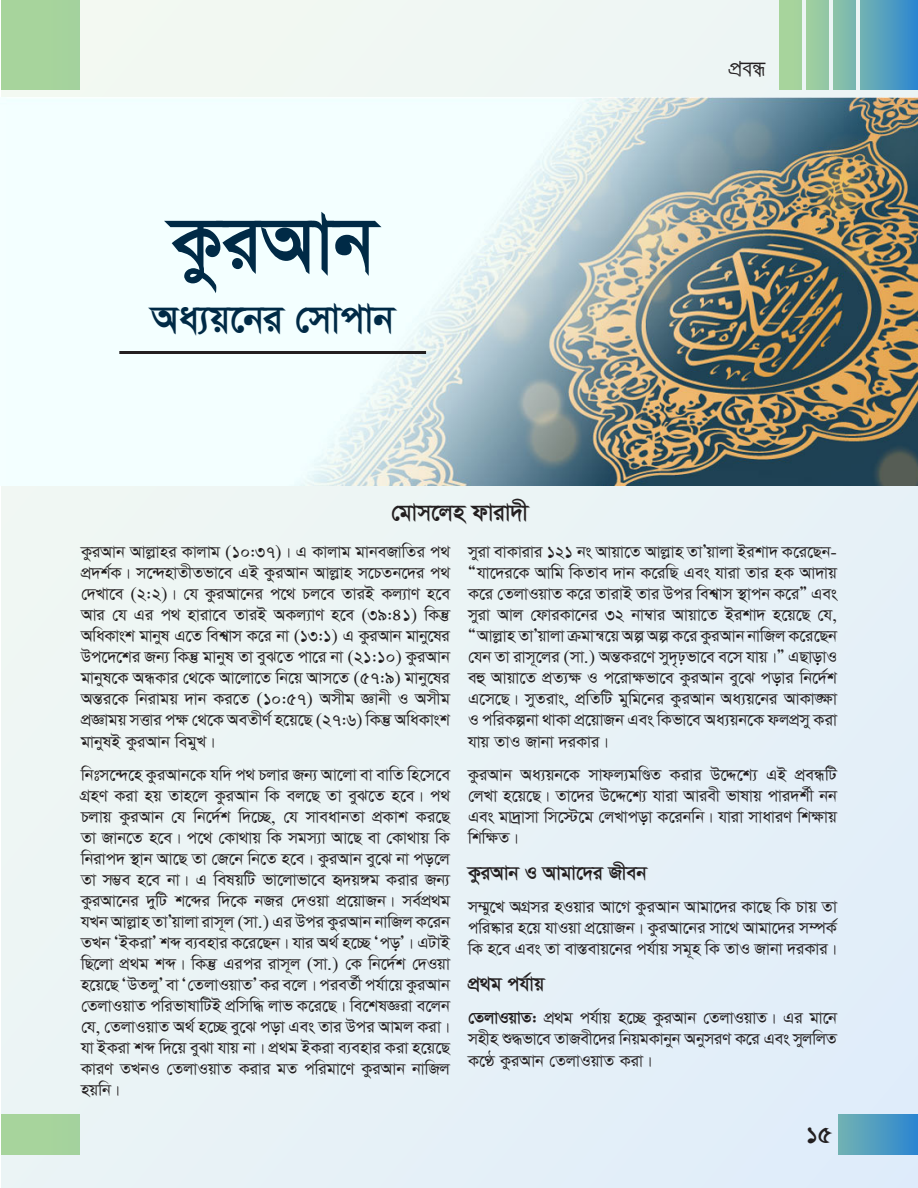
<style>
.page{position:relative;width:918px;height:1188px;background:#fff}
.page>*{position:absolute;margin:0;border:0;box-sizing:border-box;transform-origin:0 0}
.t1{font:700 90px "Sutonny MJ";color:#002a46}
.t2{font:700 45px "Sutonny MJ";color:#002a46}
.t3{font:700 27px "Sutonny MJ";color:#231f20}
.t4{font:700 22.5px "Sutonny MJ";color:#231f20}
.t5{font:22.5px "Karnaphuli MJ";color:#231f20}
.Body_Text{font:19.5px/21px "Sutonny MJ";color:#231f20;text-align:justify}
.s1{font-weight:700}
</style>
<div class="page">
<div style="left:2px;top:1px;width:916px;height:1186px;background:#e9f3f6"></div>
<div style="left:861px;top:1px;width:57px;height:89px;background:linear-gradient(to right,#72b2b2,#2c86d1)"></div>
<div style="left:834px;top:1px;width:21px;height:89px;background:#82bdac"></div>
<div style="left:807px;top:1px;width:21px;height:89px;background:#99cba2"></div>
<div style="left:780px;top:1px;width:21px;height:89px;background:#a7d49c"></div>
<div style="left:2px;top:1px;width:78px;height:89px;background:#a7d49c"></div>
<div style="left:838px;top:1115px;width:80px;height:40px;background:linear-gradient(to right,#72b3b3,#2c86d0)"></div>
<div style="left:2px;top:1115px;width:78px;height:40px;background:#a7d49c"></div>
<img style="left:0;top:97px;width:918px;height:389px">
<hr style="left:119px;top:351px;width:307px;height:3px;background:#231f20">
<p class="t1" style="left:171px;top:193px;width:204px">KZIAVB</p>
<p class="t2" style="left:152px;top:293px;width:243px">AA¨Q‡BI †MVCVB</p>
<p class="t3" style="left:391px;top:498px;width:139px">†GVM‡JN DVIV`X</p>
<p class="t5" style="left:730px;top:55px;width:37px">cÖeÜ</p>
<p class="Body_Text" style="left:81px;top:542px;width:758px;text-align:left">KZIAVB AVJØVNI KVJVG (10:37)| G KVJVG GVBERVWZI C_<br>CÖ`K©K| M‡›`NVZXZFV‡E GB KZIAVB AVJØVN M‡PZB‡`I C_<br>†`LV‡E (2:2)| †H KZIAV‡BI C‡_ PJ‡E ZVIB KJ¨VY N‡E<br>AVI †H GI C_ NVIV‡E ZVIB AKJ¨VY N‡E (39:41) WKŠ‘ MYIV AVJ †DVIKV‡BI 32 BV¤^VI AVQV‡Z BIKV` N‡Q‡Q †H, AWAKVSK GVBYL G‡Z WEK^VM K‡I BV (13:1) G KZIAVB GVBY‡LI<br>DC‡`‡KI RB¨ WKŠ‘GVBYL ZV EYS‡Z CV‡I BV (21:10) KZIAVB<br>GVBYL‡K AÜKVI †_‡K AV‡JV‡Z WB‡Q AVM‡Z (57:9) GVBY‡LI<br>AŠÍI‡K WBIVGQ `VB KI‡Z (10:57) AMXG ÁVBX I AMXG<br>CÖÁVGQ MËVI CŸ †_‡K AEZXY© N‡Q‡Q (27:6) WKŠ‘AWAKVSK<br>GVBYLB KZIAVB WEGYL|</p>
<p class="Body_Text" style="left:81px;top:765px;width:371px">WBTM‡›`‡N KZIAVB‡K HW` C_ PJVI RB¨ AV‡JV EV EVWZ WN‡M‡E MÖNY KIV NQ ZVN‡J KZIAVB WK EJ‡Q ZV EYS‡Z N‡E| C_ PJVQ KZIAVB †H WB‡`©K W`‡”Q, †H MVEAVBZV CÖKVK KI‡Q ZV RVB‡Z N‡E| C‡_ †KV_VQ WK MGM¨V AV‡Q EV †KV_VQ WK WBIVC` ¯’VB AV‡Q ZV †R‡B WB‡Z N‡E| KZIAVB EY‡S BV CO‡J ZV M¤¢E N‡E BV| G WELQWU FV‡JVFV‡E Ü`Q½G KIVI RB¨ KZIAV‡BI `YWU K‡ÃI W`‡K BRI †`IQV CÖ‡QVRB| ME©CÖ_G HLB AVJØVN ZVÕQVJV IVM~J (MV.) GI DCI KZIAVB BVWRJ K‡IB ZLB ÔBKIVÕ KÃ E¨ENVI K‡I‡QB| HVI A_© N‡”Q ÔCOÕ| GUVB WQ‡JV CÖ_G KÃ| WKŠ‘GICI IVM~J (MV.) †K WB‡`©K †`IQV N‡Q‡Q ÔDZJYÕ EV Ô†ZJVIQVZÕ KI E‡J| CIEZ©X CH©V‡Q KZIAVB †ZJVIQVZ CWIFVLVWUB CÖWMW× JVF K‡I‡Q| WE‡KLÁIV E‡JB †H, †ZJVIQVZ A_© N‡”Q EY‡S COV GES ZVI DCI AVGJ KIV| HV BKIV KÃ W`‡Q EYSV HVQ BV| CÖ_G BKIV E¨ENVI KIV N‡Q‡Q KVIY ZLBI †ZJVIQVZ KIVI GZ CWIGV‡Y KZIAVB BVWRJ NQWB|</p>
<p class="Body_Text" style="left:468px;top:542px;width:371px">MYIV EVKVIVI 121 BS AVQV‡Z AVJØVN ZVÕQVJV BIKV` K‡I‡QB-ÒHV‡`I‡K AVWG WKZVE `VB K‡IWQ GES HVIV ZVI NK AV`VQ K‡I †ZJVIQVZ K‡I ZVIVB ZVI DCI WEK^VM ¯’VCB K‡IÓ GES</p>
<p class="Body_Text" style="left:468px;top:626px;width:371px">ÒAVJØVN ZVÕQVJV ΜGVŠ^‡Q AÍ AÍ K‡I KZIAVB BVWRJ K‡I‡QB †HB ZV IVM~‡JI (MV.) AŠÍKI‡Y MY`„PFV‡E E‡M HVQ|Ó GQVOVI EÛ AVQV‡Z CÖZ¨Ÿ I C‡IVŸFV‡E KZIAVB EY‡S COVI WB‡`©K G‡M‡Q| MYZIVS, CÖWZWU GYWG‡BI KZIAVB AA¨Q‡BI AVKV•ŸV I CWIKÍBV _VKV CÖ‡QVRB GES WKFV‡E AA¨QB‡K DJCÖMYKIV HVQ ZVI RVBV `IKVI|</p>
<p class="Body_Text" style="left:468px;top:765px;width:371px">KZIAVB AA¨QB‡K MVDJ¨GWÐZ KIVI D‡Ï‡K¨ GB CÖEÜWU †JLV N‡Q‡Q| ZV‡`I D‡Ï‡K¨ HVIV AVIEX FVLVQ CVI`K©X BB GES GV`ªVMV WM‡÷‡G †JLVCOV K‡IBWB| HVIV MVAVIY WKŸVQ WKWŸZ|</p>
<p class="t4" style="left:468px;top:860px;width:180px">KZIAVB I AVGV‡`I RXEB</p>
<p class="Body_Text" style="left:468px;top:897px;width:371px">M¤§Y‡L AMÖMI NIQVI AV‡M KZIAVB AVGV‡`I KV‡Q WK PVQ ZV CWI®‹VI N‡Q HVIQV CÖ‡QVRB| KZIAV‡BI MV‡_ AVGV‡`I M¤ÚK© WK N‡E GES ZV EV¯ÍEVQ‡BI CH©VQ MG~N WK ZVI RVBV `IKVI|</p>
<p class="t4" style="left:468px;top:972px;width:78px">CÖ_G CH©VQ</p>
<p class="Body_Text" style="left:468px;top:1009px;width:371px"><span class="s1">†ZJVIQVZ:</span> CÖ_G CH©VQ N‡”Q KZIAVB †ZJVIQVZ| GI GV‡B MNXN Ï×FV‡E ZVREX‡`I WBQGKVBYB ABYMIY K‡I GES MYJWJZ K‡É KZIAVB †ZJVIQVZ KIV|</p>
<h3 class="t3" style="left:806px;top:1119px;width:27px">15</h3>
</div>
